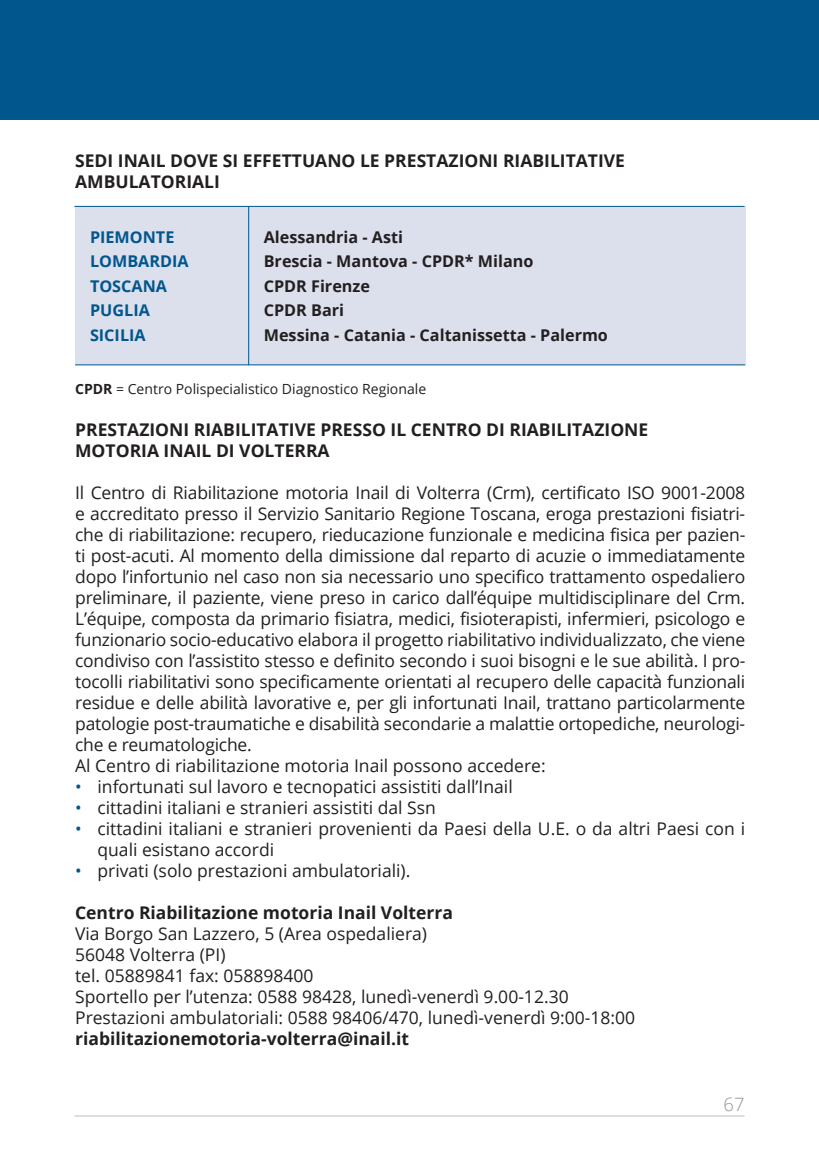
<style>
.page{position:relative;width:819px;height:1156px;background:#fff}
.page>*{position:absolute;margin:0;border:0;box-sizing:border-box;transform-origin:0 0}
.t1{font:300 18.38px "Open Sans";color:#939598}
.t2{font:17.5px/21px "Open Sans";letter-spacing:-.01em;color:#231f20}
.t3{font:700 17.5px/21px "Open Sans";color:#231f20}
.t4{font:700 16.1px "Open Sans";color:#231f20}
.t5{font:700 16.1px "Open Sans";color:#01568d}
.t6{font:14px "Open Sans";color:#231f20}
.s1{font-weight:700}
.s2{color:#01568d}
</style>
<div class="page">
<hr style="left:74px;top:1116px;width:670px;height:1px;background:#bcbdc0">
<div style="left:0;top:0;width:819px;height:119px;background:#01568d"></div>
<div style="left:75px;top:206px;width:670px;height:159px;background:#dce0ec"></div>
<hr style="left:74px;top:206px;width:670px;height:1px;background:#01568d">
<hr style="left:75px;top:365px;width:670px;height:1px;background:#01568d">
<hr style="left:248px;top:206px;width:1px;height:159px;background:#01568d">
<p class="t3" style="left:75px;top:150px;width:551px">SEDI INAIL DOVE SI EFFETTUANO LE PRESTAZIONI RIABILITATIVE<br>AMBULATORIALI</p>
<p class="t5" style="left:90px;top:226px;width:86px">PIEMONTE</p>
<p class="t4" style="left:264px;top:226px;width:141px">Alessandria - Asti</p>
<p class="t5" style="left:90px;top:250px;width:100px">LOMBARDIA</p>
<p class="t4" style="left:264px;top:250px;width:271px">Brescia - Mantova - CPDR* Milano</p>
<p class="t5" style="left:90px;top:275px;width:78px">TOSCANA</p>
<p class="t4" style="left:264px;top:275px;width:108px">CPDR Firenze</p>
<p class="t5" style="left:90px;top:299px;width:61px">PUGLIA</p>
<p class="t4" style="left:264px;top:299px;width:82px">CPDR Bari</p>
<p class="t5" style="left:90px;top:324px;width:57px">SICILIA</p>
<p class="t4" style="left:264px;top:324px;width:346px">Messina - Catania - Caltanissetta - Palermo</p>
<p class="t6" style="left:75px;top:379px;width:352px"><span class="s1">CPDR</span> = Centro Polispecialistico Diagnostico Regionale</p>
<p class="t3" style="left:75px;top:418px;width:574px">PRESTAZIONI RIABILITATIVE PRESSO IL CENTRO DI RIABILITAZIONE<br>MOTORIA INAIL DI VOLTERRA</p>
<p class="t2" style="left:75px;top:481px;width:671px">Il Centro di Riabilitazione motoria Inail di Volterra (Crm), certificato ISO 9001-2008 e accreditato presso il Servizio Sanitario Regione Toscana, eroga prestazioni fisiatri&shy;che di riabilitazione: recupero, rieducazione funzionale e medicina fisica per pazien&shy;ti post-acuti. Al momento della dimissione dal reparto di acuzie o immediatamente dopo l’infortunio nel caso non sia necessario uno specifico trattamento ospedaliero preliminare, il paziente, viene preso in carico dall’équipe multidisciplinare del Crm.<br>L’équipe, composta da primario fisiatra, medici, fisioterapisti, infermieri, psicologo e funzionario socio-educativo elabora il progetto riabilitativo individualizzato, che viene condiviso con l’assistito stesso e definito secondo i suoi bisogni e le sue abilità. I pro&shy;tocolli riabilitativi sono specificamente orientati al recupero delle capacità funzionali residue e delle abilità lavorative e, per gli infortunati Inail, trattano particolarmente patologie post-traumatiche e disabilità secondarie a malattie ortopediche, neurologi&shy;che e reumatologiche.<br>Al Centro di riabilitazione motoria Inail possono accedere:</p>
<p class="t2" style="left:75px;top:775px;width:439px"><span class="s2">•</span> infortunati sul lavoro e tecnopatici assistiti dall’Inail</p>
<p class="t2" style="left:75px;top:796px;width:362px"><span class="s2">•</span> cittadini italiani e stranieri assistiti dal Ssn</p>
<p class="t2" style="left:97px;top:817px;width:649px;text-indent:-22px"><span class="s2">•</span> cittadini italiani e stranieri provenienti da Paesi della U.E. o da altri Paesi con i quali esistano accordi</p>
<p class="t2" style="left:75px;top:859px;width:337px"><span class="s2">•</span> privati (solo prestazioni ambulatoriali).</p>
<p class="t3" style="left:75px;top:901px;width:379px">Centro Riabilitazione motoria Inail Volterra</p>
<p class="t2" style="left:75px;top:922px;width:561px">Via Borgo San Lazzero, 5 (Area ospedaliera)<br>56048 Volterra (PI)<br>tel. 05889841 fax: 058898400<br>Sportello per l’utenza: 0588 98428, lunedì-venerdì 9.00-12.30<br>Prestazioni ambulatoriali: 0588 98406/470, lunedì-venerdì 9:00-18:00</p>
<p class="t3" style="left:75px;top:1027px;width:335px">riabilitazionemotoria-volterra@inail.it</p>
<p class="t1" style="left:723px;top:1091px;width:22px">67</p>
</div>
